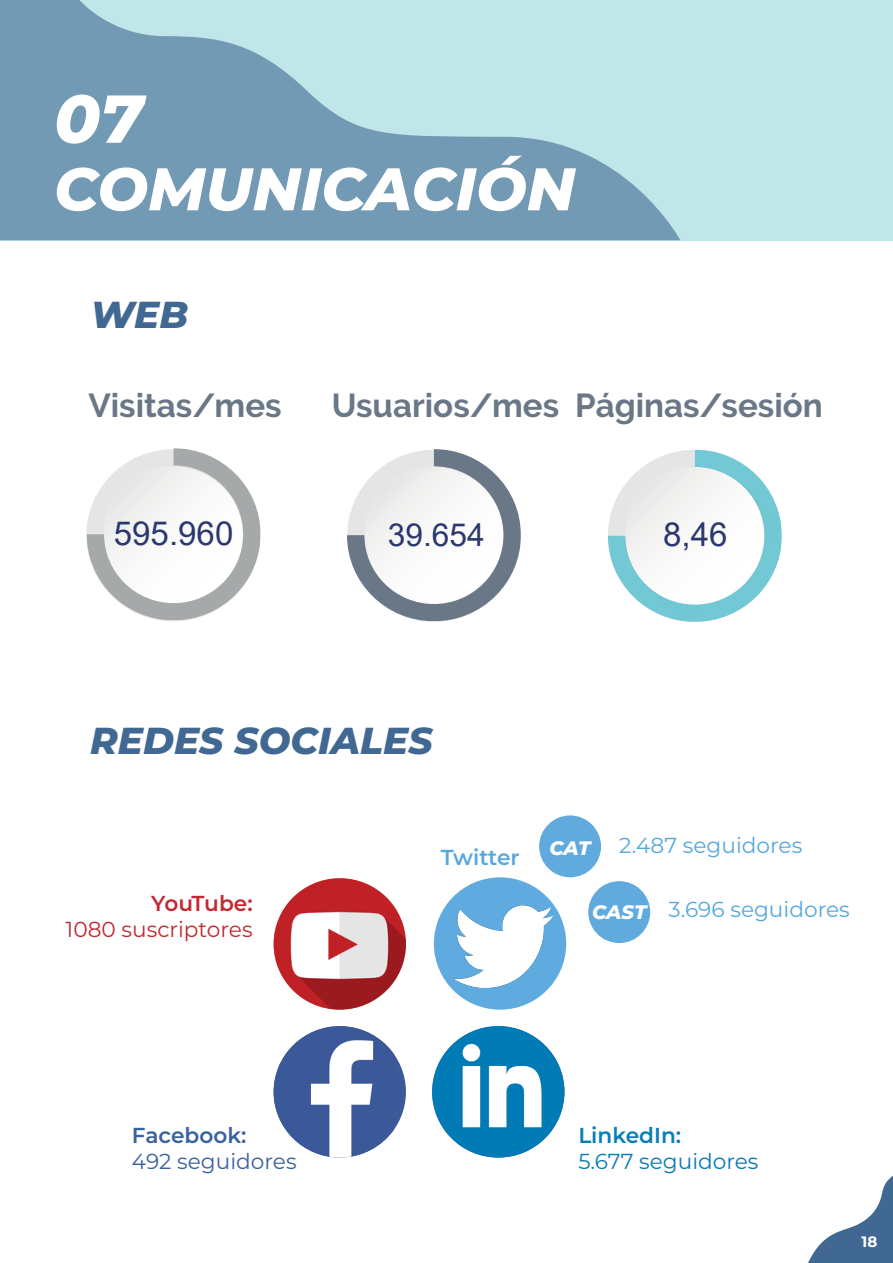
<style>
.page{position:relative;width:893px;height:1263px;background:#fff}
.page>*{position:absolute;margin:0;border:0;box-sizing:border-box;transform-origin:0 0}
.t1{font:italic 800 67.5px "Montserrat";color:#fff}
.t2{font:italic 800 60px "Montserrat";color:#fff}
.t3{font:italic 800 37.5px "Montserrat";color:#406892}
.t4{font:700 33.15px "Raleway";color:#697786}
.t5{font:33.15px "Arial";color:#2a386f}
.t6{font:31.65px "Arial";color:#2a386f}
.t7{font:21.6px "Montserrat";color:#56a8dd}
.t8{font:21.6px "Montserrat";color:#c12a33}
.t9{font:21.6px "Montserrat";color:#097db4}
.t10{font:21.6px "Montserrat";color:#3a629e}
.t11{font:600 21.6px "Montserrat";color:#3a629e}
.t12{font:600 21.6px "Montserrat";color:#097db4}
.t13{font:600 21.6px "Montserrat";letter-spacing:-.005em;color:#c12a33}
.t14{font:600 21.6px "Montserrat";letter-spacing:-.005em;color:#56a8dd}
.t15{font:italic 800 19.5px "Montserrat";letter-spacing:-.01em;color:#fff}
.t16{font:700 15px "Montserrat";color:#fff}
</style>
<div class="page">
<svg style="left:808px;top:1176px;width:85px;height:87px"></svg>
<div style="left:274px;top:1026px;width:132px;height:131px;background:#3c5a99;border-radius:50%"></div>
<img style="left:274px;top:1026px;width:120px;height:131px">
<img style="left:432px;top:1026px;width:132px;height:131px">
<img style="left:434px;top:877px;width:132px;height:133px">
<div style="left:539px;top:815px;width:62px;height:62px;background:#60aade;border-radius:50%"></div>
<div style="left:588px;top:881px;width:62px;height:62px;background:#60aade;border-radius:50%"></div>
<img style="left:274px;top:878px;width:132px;height:132px;border-radius:66px">
<svg style="left:608px;top:450px;width:174px;height:172px"></svg>
<svg style="left:86px;top:448px;width:175px;height:174px"></svg>
<svg style="left:347px;top:449px;width:174px;height:173px"></svg>
<div style="left:0;top:0;width:893px;height:240px;background:#c1e6e9"></div>
<svg style="left:0;top:0;width:680px;height:240px;fill:#739ab4"></svg>
<h1 class="t1" style="left:54px;top:69px;width:90px">07</h1>
<h2 class="t2" style="left:54px;top:145px;width:523px">COMUNICACIÓN</h2>
<p class="t3" style="left:90px;top:287px;width:99px">WEB</p>
<p class="t4" style="left:88px;top:387px;width:195px">Visitas/mes</p>
<p class="t5" style="left:114px;top:510px;width:121px">595.960</p>
<p class="t4" style="left:332px;top:386px;width:493px">Usuarios/mes Páginas/sesión</p>
<p class="t6" style="left:388px;top:513px;width:98px">39.654</p>
<p class="t5" style="left:663px;top:511px;width:66px">8,46</p>
<p class="t3" style="left:90px;top:713px;width:344px">REDES SOCIALES</p>
<p class="t14" style="left:441px;top:842px;width:80px">Twitter</p>
<p class="t15" style="left:549px;top:833px;width:43px">CAT</p>
<p class="t7" style="left:619px;top:831px;width:185px">2.487 seguidores</p>
<p class="t13" style="left:151px;top:888px;width:103px">YouTube:</p>
<p class="t7" style="left:668px;top:895px;width:183px">3.696 seguidores</p>
<p class="t8" style="left:66px;top:914px;width:189px">1080 suscriptores</p>
<p class="t15" style="left:592px;top:898px;width:56px">CAST</p>
<p class="t11" style="left:132px;top:1120px;width:116px">Facebook:</p>
<p class="t10" style="left:132px;top:1146px;width:166px">492 seguidores</p>
<p class="t12" style="left:578px;top:1119px;width:104px">LinkedIn:</p>
<p class="t9" style="left:578px;top:1146px;width:182px">5.677 seguidores</p>
<p class="t16" style="left:862px;top:1230px;width:17px">18</p>
</div>
